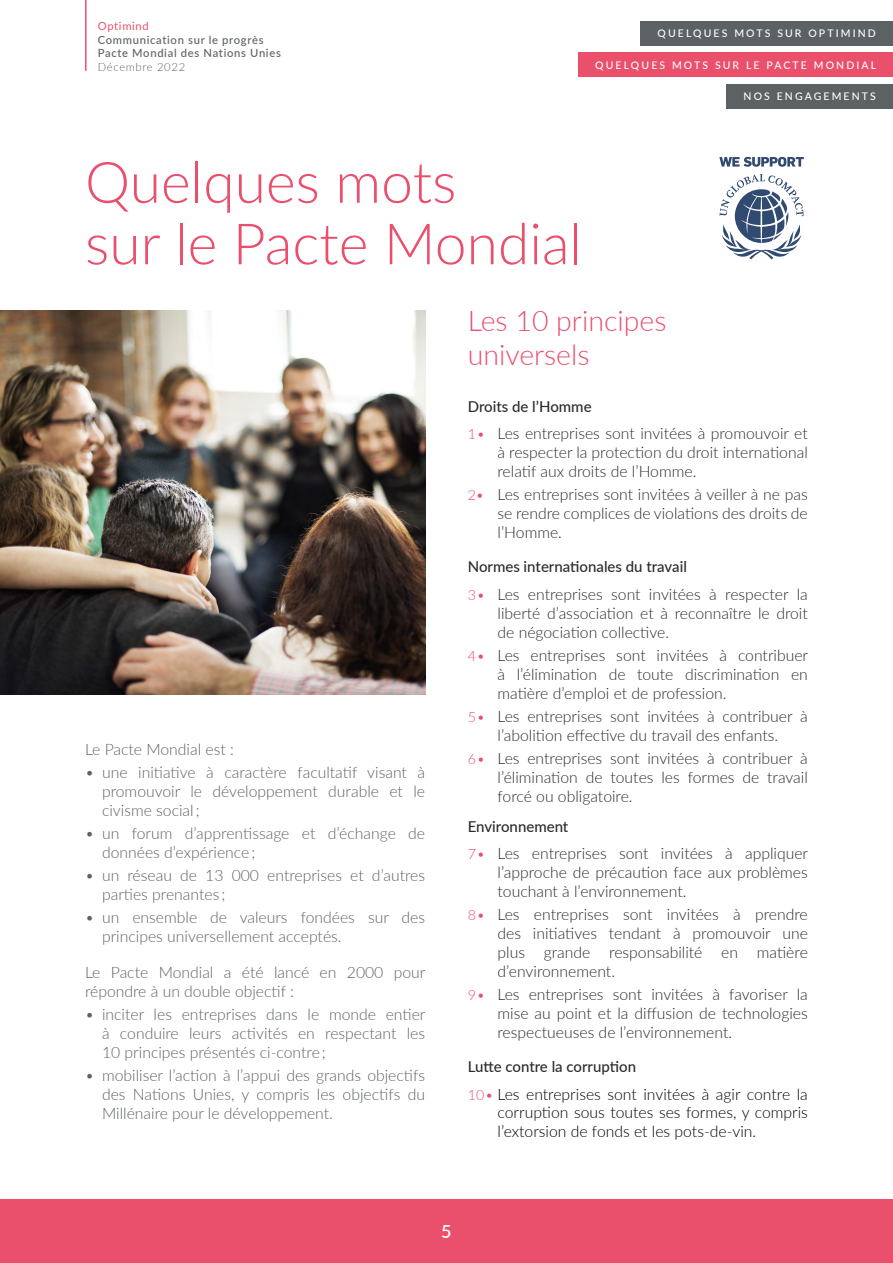
<style>
.page{position:relative;width:893px;height:1263px;background:#fff}
.page>*{position:absolute;margin:0;border:0;box-sizing:border-box;transform-origin:0 0}
.t1{font:300 57px/61.5px "Lato";color:#ea4f6c}
.t2{font:300 28.5px/34.2px "Lato";color:#ea4f6c}
.t3{font:600 18px "Lato";color:#fff}
.t4{font:300 15.75px/18.9px "Lato";color:#2b2b2c;text-align:justify}
.t5{font:300 15.75px/18.9px "Lato";color:#5c6264}
.t6{font:300 15.75px/18.9px "Lato";color:#000;text-align:justify}
.t7{font:500 15px "Lato";color:#2b2b2c}
.t8{font:500 11.25px/13.5px "Lato";letter-spacing:.06em;color:#5c6264}
.t9{font:300 11.25px "Lato";letter-spacing:.06em;color:#5c6264}
.t10{font:11.25px "Lato";letter-spacing:.06em;color:#ea4f6c}
.t11{font:500 10.5px "Lato";letter-spacing:.2em;color:#fff}
.s1{font-size:14.25px;color:#ea4f6c}
</style>
<div class="page">
<div style="left:0;top:1199px;width:893px;height:64px;background:#ea4f6c"></div>
<hr style="left:85px;top:0;width:2px;height:71px;background:#ea4f6c">
<div style="left:641px;top:21px;width:252px;height:25px;background:#5c6264"></div>
<div style="left:578px;top:53px;width:315px;height:24px;background:#ea4f6c"></div>
<div style="left:727px;top:84px;width:166px;height:25px;background:#5c6264"></div>
<svg style="left:719px;top:174px;width:84px;height:85px"></svg>
<svg style="left:719px;top:157px;width:85px;height:10px"></svg>
<img style="left:0;top:311px;width:425px;height:383px">
<p class="t10" style="left:98px;top:18px;width:53px">Optimind</p>
<p class="t8" style="left:98px;top:32px;width:185px">Communication sur le progrès<br>Pacte Mondial des Nations Unies</p>
<p class="t9" style="left:98px;top:59px;width:89px">Décembre 2022</p>
<p class="t11" style="left:658px;top:26px;width:220px">QUELQUES MOTS SUR OPTIMIND</p>
<p class="t11" style="left:595px;top:57px;width:282px">QUELQUES MOTS SUR LE PACTE MONDIAL</p>
<p class="t11" style="left:744px;top:89px;width:134px">NOS ENGAGEMENTS</p>
<h1 class="t1" style="left:85px;top:149px;width:499px">Quelques mots<br>sur le Pacte Mondial</h1>
<p class="t5" style="left:85px;top:739px;width:150px">Le Pacte Mondial est :</p>
<p class="t5" style="left:102px;top:762px;width:325px;text-align:justify;text-indent:-17px">• une initiative à caractère facultatif visant à promouvoir le développement durable et le civisme social ;</p>
<p class="t5" style="left:102px;top:823px;width:325px;text-indent:-17px">• un forum d’apprentissage et d’échange de données d’expérience ;</p>
<p class="t5" style="left:102px;top:865px;width:325px;text-indent:-17px">• un réseau de 13 000 entreprises et d’autres parties prenantes ;</p>
<p class="t5" style="left:102px;top:907px;width:325px;text-indent:-17px">• un ensemble de valeurs fondées sur des principes universellement acceptés.</p>
<p class="t5" style="left:85px;top:962px;width:342px">Le Pacte Mondial a été lancé en 2000 pour répondre à un double objectif :</p>
<p class="t5" style="left:102px;top:1004px;width:325px;text-align:justify;text-indent:-17px">• inciter les entreprises dans le monde entier à conduire leurs activités en respectant les 10 principes présentés ci-contre ;</p>
<p class="t5" style="left:102px;top:1065px;width:325px;text-align:justify;text-indent:-17px">• mobiliser l’action à l’appui des grands objectifs des Nations Unies, y compris les objectifs du Millénaire pour le développement.</p>
<h2 class="t2" style="left:468px;top:303px;width:200px">Les 10 principes universels</h2>
<p class="t7" style="left:468px;top:396px;width:125px">Droits de l’Homme</p>
<p class="t4" style="left:497px;top:424px;width:312px;text-indent:-30px"><span class="s1">1 •</span> Les entreprises sont invitées à promouvoir et à respecter la protection du droit international relatif aux droits de l’Homme.</p>
<p class="t4" style="left:497px;top:484px;width:312px;text-indent:-30px"><span class="s1">2 •</span> Les entreprises sont invitées à veiller à ne pas se rendre complices de violations des droits de l’Homme.</p>
<p class="t7" style="left:468px;top:556px;width:221px">Normes internationales du travail</p>
<p class="t4" style="left:497px;top:584px;width:312px;text-indent:-30px"><span class="s1">3 •</span> Les entreprises sont invitées à respecter la liberté d’association et à reconnaître le droit de négociation collective.</p>
<p class="t4" style="left:497px;top:645px;width:312px;text-indent:-30px"><span class="s1">4 •</span> Les entreprises sont invitées à contribuer à l’élimination de toute discrimination en matière d’emploi et de profession.</p>
<p class="t4" style="left:468px;top:706px;width:342px;text-align:center"><span class="s1">5 •</span> Les entreprises sont invitées à contribuer à l’abolition effective du travail des enfants.</p>
<p class="t4" style="left:497px;top:748px;width:312px;text-indent:-30px"><span class="s1">6 •</span> Les entreprises sont invitées à contribuer à l’élimination de toutes les formes de travail forcé ou obligatoire.</p>
<p class="t7" style="left:468px;top:815px;width:102px">Environnement</p>
<p class="t4" style="left:497px;top:843px;width:312px;text-indent:-30px"><span class="s1">7 •</span> Les entreprises sont invitées à appliquer l’approche de précaution face aux problèmes touchant à l’environnement.</p>
<p class="t4" style="left:497px;top:904px;width:312px;text-indent:-30px"><span class="s1">8 •</span> Les entreprises sont invitées à prendre des initiatives tendant à promouvoir une plus grande responsabilité en matière d’environnement.</p>
<p class="t4" style="left:497px;top:984px;width:312px;text-indent:-30px"><span class="s1">9 •</span> Les entreprises sont invitées à favoriser la mise au point et la diffusion de technologies respectueuses de l’environnement.</p>
<p class="t7" style="left:468px;top:1056px;width:170px">Lutte contre la corruption</p>
<p class="t6" style="left:497px;top:1084px;width:312px;text-indent:-30px"><span class="s1">10 •</span> Les entreprises sont invitées à agir contre la corruption sous toutes ses formes, y compris l’extorsion de fonds et les pots-de-vin.</p>
<p class="t3" style="left:441px;top:1218px;width:12px">5</p>
</div>
